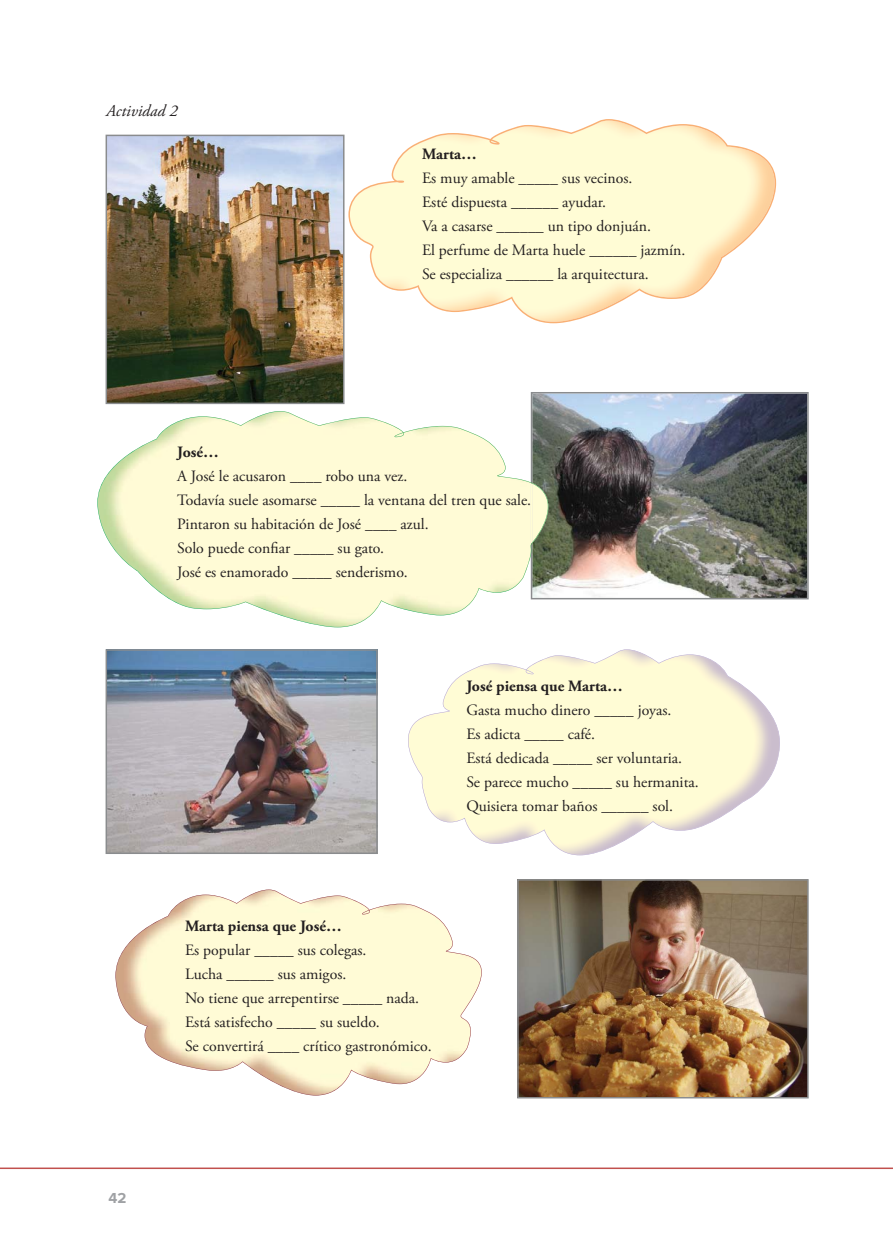
<style>
.page{position:relative;width:893px;height:1259px;background:#fff}
.page>*{position:absolute;margin:0;border:0;box-sizing:border-box;transform-origin:0 0}
.t1{font:italic 16.5px "Adobe Garamond Pro";color:#231f20}
.t2{font:15.75px/24px "Adobe Garamond Pro";color:#231f20}
.t3{font:700 15.75px "Adobe Garamond Pro";color:#231f20}
.t4{font:700 15px "Proxima Nova";color:#9fa1a4}
</style>
<div class="page">
<hr style="left:0;top:1167px;width:893px;height:2px;background:#c1504e">
<img style="left:348px;top:119px;width:428px;height:204px">
<img style="left:109px;top:138px;width:233px;height:263px">
<div style="left:106px;top:135px;width:239px;height:269px;border:2px solid #8a8c8e"></div>
<img style="left:531px;top:392px;width:278px;height:207px">
<img style="left:520px;top:882px;width:286px;height:213px">
<div style="left:517px;top:879px;width:292px;height:219px;border:2px solid #8a8c8e"></div>
<img style="left:109px;top:652px;width:266px;height:199px">
<div style="left:106px;top:649px;width:272px;height:205px;border:2px solid #8a8c8e"></div>
<img style="left:532px;top:483px;width:16px;height:59px">
<img style="left:97px;top:411px;width:434px;height:216px">
<img style="left:531px;top:482px;width:1px;height:73px">
<img style="left:98px;top:411px;width:407px;height:92px">
<img style="left:422px;top:649px;width:358px;height:206px">
<img style="left:408px;top:650px;width:371px;height:136px">
<img style="left:115px;top:889px;width:367px;height:206px">
<p class="t1" style="left:106px;top:104px;width:73px">Actividad 2</p>
<p class="t3" style="left:422px;top:147px;width:56px">Marta…</p>
<p class="t2" style="left:422px;top:167px;width:265px">Es muy amable _____ sus vecinos.<br>Esté dispuesta ______ ayudar.<br>Va a casarse ______ un tipo donjuán.<br>El perfume de Marta huele ______ jazmín.<br>Se especializa ______ la arquitectura.</p>
<p class="t3" style="left:177px;top:445px;width:43px">José…</p>
<p class="t2" style="left:177px;top:465px;width:355px">A José le acusaron ____ robo una vez.<br>Todavía suele asomarse _____ la ventana del tren que sale.<br>Pintaron su habitación de José ____ azul.<br>Solo puede confiar _____ su gato.<br>José es enamorado _____ senderismo.</p>
<p class="t4" style="left:108px;top:1193px;width:20px">42</p>
<p class="t3" style="left:466px;top:679px;width:158px">José piensa que Marta…</p>
<p class="t2" style="left:466px;top:699px;width:234px">Gasta mucho dinero _____ joyas.<br>Es adicta _____ café.<br>Está dedicada _____ ser voluntaria.<br>Se parece mucho _____ su hermanita.<br>Quisiera tomar baños ______ sol.</p>
<p class="t3" style="left:185px;top:919px;width:158px">Marta piensa que José…</p>
<p class="t2" style="left:185px;top:939px;width:248px">Es popular _____ sus colegas.<br>Lucha ______ sus amigos.<br>No tiene que arrepentirse _____ nada.<br>Está satisfecho _____ su sueldo.<br>Se convertirá ____ crítico gastronómico.</p>
</div>
